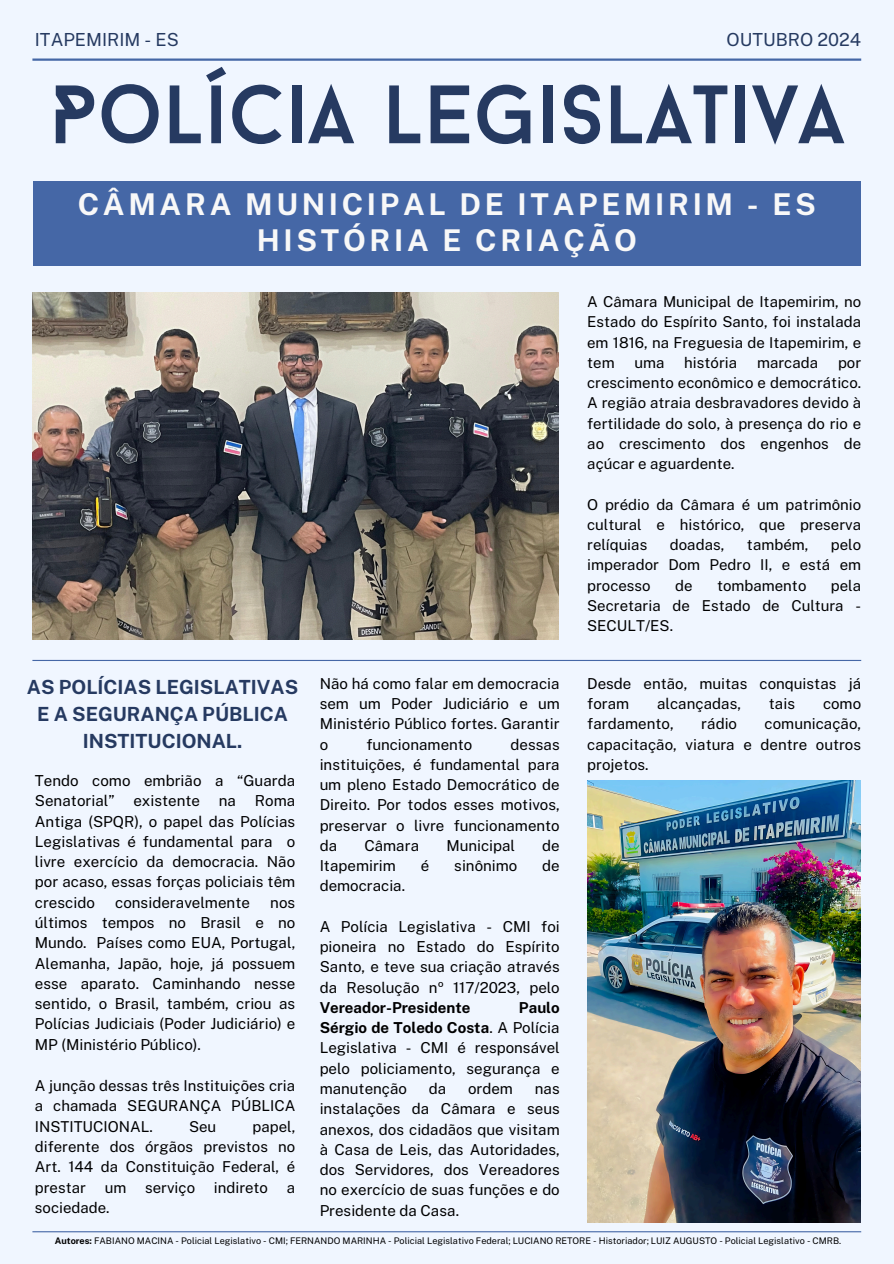
<style>
.page{position:relative;width:894px;height:1264px;background:#fff}
.page>*{position:absolute;margin:0;border:0;box-sizing:border-box;transform-origin:0 0}
.t1{font:82.5px "Baron Neue";color:#263a61}
.t2{font:700 30px "Public Sans";letter-spacing:.12em;color:#f8f8f8}
.t3{font:700 19.5px/27px "Public Sans";color:#263a61;text-align:center}
.t4{font:18px "Public Sans";color:#263a61}
.t5{font:15.15px/20.2px "Public Sans";color:#000;text-align:justify}
.t6{font:15px/20.2px "Public Sans";color:#000;text-align:justify}
.t7{font:9.15px "Public Sans";color:#000}
.s1{font-weight:700}
</style>
<div class="page">
<div style="left:0;top:0;width:893px;height:1263px;background:#f0f6ff"></div>
<img style="left:32px;top:292px;width:526px;height:347px">
<hr style="left:32px;top:58px;width:829px;height:3px;background:#4567a6">
<hr style="left:32px;top:1231px;width:829px;height:1px;background:#4567a6">
<hr style="left:32px;top:660px;width:829px;height:1px;background:#4567a6">
<img style="left:587px;top:780px;width:273px;height:442px">
<div style="left:34px;top:181px;width:826px;height:85px;background:#4567a6"></div>
<h5 class="t4" style="left:35px;top:29px;width:145px">ITAPEMIRIM - ES</h5>
<h5 class="t4" style="left:726px;top:29px;width:136px">OUTUBRO 2024</h5>
<h1 class="t1" style="left:49px;top:81px;width:796px">POLÍCIA LEGISLATIVA</h1>
<h4 class="t2" style="left:78px;top:186px;width:739px">CÂMARA MUNICIPAL DE ITAPEMIRIM - ES</h4>
<h4 class="t2" style="left:257px;top:222px;width:381px">HISTÓRIA E CRIAÇÃO</h4>
<h2 class="t3" style="left:27px;top:673px;width:273px">AS POLÍCIAS LEGISLATIVAS<br>E A SEGURANÇA PÚBLICA<br>INSTITUCIONAL.</h2>
<h3 class="t5" style="left:35px;top:770px;width:262px">Tendo como embrião a “Guarda Senatorial” existente na Roma Antiga (SPQR), o papel das Polícias Legislativas é fundamental para o livre exercício da democracia. Não por acaso, essas forças policiais têm crescido</h3>
<h3 class="t5" style="left:115px;top:892px;width:136px">consideravelmente</h3>
<h3 class="t5" style="left:35px;top:892px;width:262px;text-indent:235px">nos últimos tempos no Brasil e no Mundo. Países como EUA, Portugal, Alemanha, Japão, hoje, já possuem esse aparato. Caminhando nesse sentido, o Brasil, também, criou as Polícias Judiciais (Poder Judiciário) e MP (Ministério Público).</h3>
<h5 class="t6" style="left:35px;top:1075px;width:262px">A junção dessas três Instituições cria a chamada SEGURANÇA PÚBLICA INSTITUCIONAL.</h5>
<h5 class="t6" style="left:35px;top:1116px;width:262px;text-indent:217px">papel, diferente dos órgãos previstos no Art. 144 da Constituição Federal, é prestar</h5>
<h5 class="t6" style="left:189px;top:1116px;width:29px">Seu</h5>
<h5 class="t6" style="left:35px;top:1176px;width:262px;text-indent:70px">um serviço indireto a sociedade.</h5>
<h5 class="t5" style="left:319px;top:673px;width:241px">Não há como falar em democracia sem um Poder Judiciário e um Ministério Público fortes. Garantir o</h5>
<h5 class="t5" style="left:319px;top:734px;width:241px;text-indent:191px">dessas instituições, é fundamental para um pleno Estado Democrático de Direito. Por todos esses motivos, preservar o livre funcionamento da</h5>
<h5 class="t5" style="left:366px;top:734px;width:108px">funcionamento</h5>
<h5 class="t5" style="left:364px;top:835px;width:56px">Câmara</h5>
<h5 class="t5" style="left:446px;top:835px;width:70px">Municipal</h5>
<h5 class="t5" style="left:542px;top:835px;width:19px">de</h5>
<h5 class="t5" style="left:319px;top:855px;width:78px">Itapemirim</h5>
<h5 class="t5" style="left:420px;top:855px;width:10px">é</h5>
<h5 class="t5" style="left:454px;top:855px;width:65px">sinônimo</h5>
<h5 class="t5" style="left:542px;top:855px;width:19px">de</h5>
<h5 class="t5" style="left:319px;top:875px;width:87px">democracia.</h5>
<h5 class="t5" style="left:319px;top:916px;width:241px">A Polícia Legislativa - CMI foi pioneira no Estado do Espírito Santo, e teve sua criação através da Resolução nº 117/2023, pelo <span class="s1">Vereador-Presidente</span></h5>
<h5 class="t5" style="left:319px;top:997px;width:241px;text-indent:199px"><span class="s1">Paulo Sérgio de Toledo Costa</span>. A Polícia Legislativa - CMI é responsável pelo policiamento, segurança e manutenção</h5>
<h5 class="t5" style="left:428px;top:1078px;width:19px">da</h5>
<h5 class="t5" style="left:468px;top:1078px;width:46px">ordem</h5>
<h5 class="t5" style="left:319px;top:1078px;width:241px;text-indent:215px">nas instalações da Câmara e seus anexos, dos cidadãos que visitam à Casa de Leis, das Autoridades, dos Servidores, dos Vereadores no exercício de suas funções e do Presidente da Casa.</h5>
<h2 class="t6" style="left:587px;top:291px;width:275px">A Câmara Municipal de Itapemirim, no Estado do Espírito Santo, foi instalada em 1816, na Freguesia de Itapemirim, e tem</h2>
<h2 class="t6" style="left:634px;top:352px;width:32px">uma</h2>
<h2 class="t6" style="left:684px;top:352px;width:54px">história</h2>
<h2 class="t6" style="left:756px;top:352px;width:63px">marcada</h2>
<h2 class="t6" style="left:587px;top:352px;width:275px;text-indent:251px">por crescimento econômico e democrático.<br>A região atraia desbravadores devido à fertilidade do solo, à presença do rio e ao crescimento dos engenhos de açúcar e aguardente.</h2>
<h5 class="t6" style="left:587px;top:494px;width:275px">O prédio da Câmara é um patrimônio cultural e histórico, que preserva relíquias</h5>
<h5 class="t6" style="left:587px;top:534px;width:275px;text-indent:244px">pelo imperador Dom Pedro II, e está em processo</h5>
<h5 class="t6" style="left:669px;top:534px;width:56px">doadas,</h5>
<h5 class="t6" style="left:746px;top:534px;width:63px">também,</h5>
<h5 class="t6" style="left:587px;top:575px;width:275px;text-indent:243px">pela Secretaria de Estado de Cultura - SECULT/ES.</h5>
<h5 class="t6" style="left:675px;top:575px;width:19px">de</h5>
<h5 class="t6" style="left:716px;top:575px;width:91px">tombamento</h5>
<h5 class="t5" style="left:587px;top:673px;width:275px">Desde então, muitas conquistas já foram</h5>
<h5 class="t5" style="left:657px;top:693px;width:85px">alcançadas,</h5>
<h5 class="t5" style="left:768px;top:693px;width:28px">tais</h5>
<h5 class="t5" style="left:822px;top:693px;width:40px">como</h5>
<h5 class="t5" style="left:587px;top:713px;width:88px">fardamento,</h5>
<h5 class="t5" style="left:701px;top:713px;width:37px">rádio</h5>
<h5 class="t5" style="left:587px;top:713px;width:275px;text-indent:177px">comunicação, capacitação, viatura e dentre outros projetos.</h5>
<p class="t7" style="left:55px;top:1235px;width:787px"><span class="s1">Autores:</span> FABIANO MACINA - Policial Legislativo - CMI; FERNANDO MARINHA - Policial Legislativo Federal; LUCIANO RETORE - Historiador; LUIZ AUGUSTO - Policial Legislativo - CMRB.</p>
</div>
